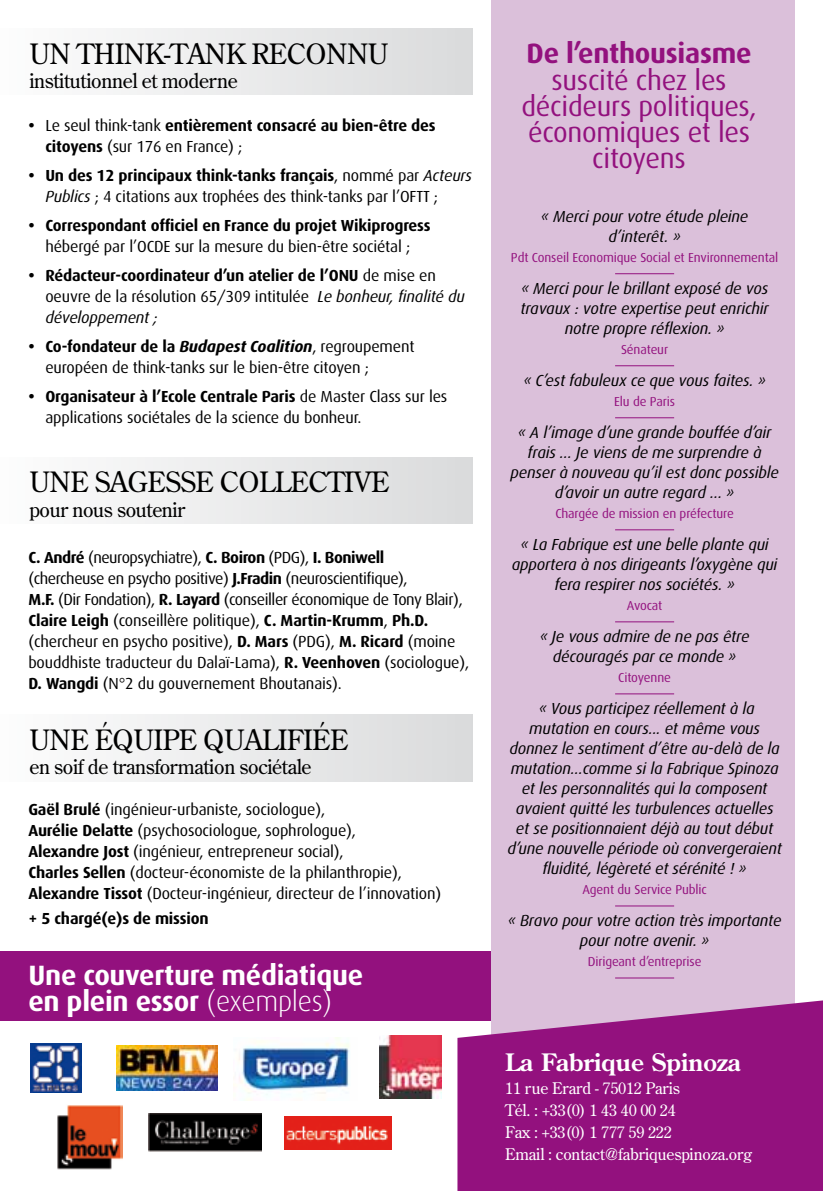
<style>
.page{position:relative;width:823px;height:1191px;background:#fff}
.page>*{position:absolute;margin:0;border:0;box-sizing:border-box;transform-origin:0 0}
.t1{font:28px/26px "Dax";letter-spacing:-.01em;color:#93117e;text-align:center}
.t2{font:28px "Century Old Style Std";letter-spacing:-.02em;color:#000}
.t3{font:700 28px/26px "Dax";letter-spacing:-.01em;color:#fff}
.t4{font:700 28px "Dax";letter-spacing:-.01em;color:#93117e}
.t5{font:700 24px "Century Old Style Std";color:#fff}
.t6{font:20px "Century Old Style Std";letter-spacing:-.02em;color:#000}
.t7{font:16px/21px "Dax";letter-spacing:-.01em;color:#000}
.t8{font:italic 16px/20px "Dax";letter-spacing:-.01em;color:#000;text-align:center}
.t9{font:700 16px/21px "Dax";letter-spacing:-.01em;color:#000}
.t10{font:16px/22px "Century Old Style Std";letter-spacing:-.01em;color:#fff}
.t11{font:13px "Dax";letter-spacing:-.01em;color:#93117e}
.s1{font-weight:400}
.s2{font-weight:700}
.s3{font-style:italic}
.s4{font-weight:700;font-style:italic}
.s5{font-weight:300}
</style>
<div class="page">
<div style="left:0;top:951px;width:490px;height:70px;background:#93117e"></div>
<div style="left:491px;top:0;width:303px;height:1179px;background:#dbc0da"></div>
<svg style="left:457px;top:1000px;width:365px;height:191px;background:#992186"></svg>
<hr style="left:614px;top:273px;width:59px;height:1px;background:#93117e">
<hr style="left:614px;top:365px;width:59px;height:1px;background:#93117e">
<hr style="left:614px;top:417px;width:59px;height:1px;background:#93117e">
<hr style="left:614px;top:529px;width:59px;height:1px;background:#93117e">
<hr style="left:614px;top:621px;width:59px;height:1px;background:#93117e">
<hr style="left:614px;top:693px;width:59px;height:1px;background:#93117e">
<hr style="left:614px;top:905px;width:59px;height:1px;background:#93117e">
<hr style="left:614px;top:977px;width:59px;height:1px;background:#93117e">
<div style="left:0;top:28px;width:472px;height:67px;background:linear-gradient(to right,#fdfdfd,#dadbdc)"></div>
<div style="left:0;top:457px;width:472px;height:67px;background:linear-gradient(to right,#fdfdfd,#dadbdc)"></div>
<div style="left:0;top:714px;width:472px;height:67px;background:linear-gradient(to right,#fdfdfd,#dadbdc)"></div>
<img style="left:31px;top:1043px;width:50px;height:49px">
<img style="left:148px;top:1113px;width:113px;height:38px">
<img style="left:379px;top:1035px;width:62px;height:63px">
<img style="left:57px;top:1105px;width:65px;height:64px">
<img style="left:234px;top:1038px;width:116px;height:62px">
<img style="left:116px;top:1045px;width:101px;height:45px">
<img style="left:284px;top:1116px;width:107px;height:33px">
<h1 class="t2" style="left:29px;top:36px;width:355px">Un think-tank reconnu</h1>
<p class="t6" style="left:29px;top:68px;width:210px">institutionnel et moderne</p>
<p class="t9" style="left:45px;top:115px;width:391px;text-indent:-17px">• <span class="s1">Le seul think-tank</span> entièrement consacré au bien-être des citoyens <span class="s1">(sur 176 en France) ;</span></p>
<p class="t7" style="left:45px;top:166px;width:428px;text-indent:-17px"><span class="s2">• Un des 12 principaux think-tanks français</span>, nommé par <span class="s3">Acteurs<br>Publics</span> ; 4 citations aux trophées des think-tanks par l’OFTT ;</p>
<p class="t9" style="left:28px;top:215px;width:403px">• Correspondant officiel en France du projet Wikiprogress</p>
<p class="t7" style="left:45px;top:237px;width:366px">hébergé par l’OCDE sur la mesure du bien-être sociétal ;</p>
<p class="t7" style="left:45px;top:265px;width:420px;text-indent:-17px"><span class="s2">• Rédacteur-coordinateur d’un atelier de l’ONU</span> de mise en oeuvre de la résolution 65/309 intitulée <span class="s3">Le bonheur, finalité du développement ;</span></p>
<p class="t7" style="left:45px;top:336px;width:370px;text-indent:-17px"><span class="s2">• Co-fondateur de la</span> <span class="s4">Budapest Coalition</span>, regroupement européen de think-tanks sur le bien-être citoyen ;</p>
<p class="t7" style="left:45px;top:386px;width:403px;text-indent:-17px"><span class="s2">• Organisateur à l’Ecole Centrale Paris</span> de Master Class sur les applications sociétales de la science du bonheur.</p>
<h1 class="t2" style="left:29px;top:464px;width:357px">une sagesse collective</h1>
<p class="t6" style="left:29px;top:496px;width:157px">pour nous soutenir</p>
<p class="t7" style="left:28px;top:546px;width:442px"><span class="s2">C. André</span> (neuropsychiatre), <span class="s2">C. Boiron</span> (PDG), <span class="s2">I. Boniwell<br></span>(chercheuse en psycho positive) <span class="s2">J.Fradin</span> (neuroscientifique),<br><span class="s2">M.F.</span> (Dir Fondation), <span class="s2">R. Layard</span> (conseiller économique de Tony Blair), <span class="s2">Claire Leigh</span> (conseillère politique), <span class="s2">C. Martin-Krumm</span>, <span class="s2">Ph.D. </span>(chercheur en psycho positive), <span class="s2">D. Mars</span> (PDG), <span class="s2">M. Ricard</span> (moine bouddhiste traducteur du Dalaï-Lama), <span class="s2">R. Veenhoven</span> (sociologue), <span class="s2">D. Wangdi</span> (N°2 du gouvernement Bhoutanais).</p>
<h1 class="t2" style="left:29px;top:722px;width:316px">Une équipe qualifiée</h1>
<p class="t6" style="left:29px;top:754px;width:283px">en soif de transformation sociétale</p>
<p class="t7" style="left:28px;top:799px;width:414px"><span class="s2">Gaël Brulé</span> (ingénieur-urbaniste, sociologue),<br><span class="s2">Aurélie Delatte</span> (psychosociologue, sophrologue),<br><span class="s2">Alexandre Jost</span> (ingénieur, entrepreneur social),<br><span class="s2">Charles Sellen</span> (docteur-économiste de la philanthropie), <span class="s2">Alexandre Tissot</span> (Docteur-ingénieur, directeur de l’innovation)</p>
<p class="t9" style="left:28px;top:908px;width:182px">+ 5 chargé(e)s de mission</p>
<h1 class="t3" style="left:28px;top:962px;width:336px">Une couverture médiatique en plein essor <span class="s5">(exemples)</span></h1>
<h1 class="t4" style="left:526px;top:38px;width:226px">De l’enthousiasme</h1>
<h1 class="t1" style="left:521px;top:67px;width:237px">suscité chez les décideurs politiques, économiques et les citoyens</h1>
<p class="t8" style="left:540px;top:207px;width:209px">« Merci pour votre étude pleine d’interêt. »</p>
<p class="t11" style="left:510px;top:250px;width:269px">Pdt Conseil Economique Social et Environnemental</p>
<p class="t8" style="left:520px;top:279px;width:250px">« Merci pour le brillant exposé de vos travaux : votre expertise peut enrichir notre propre réflexion. »</p>
<p class="t11" style="left:620px;top:342px;width:49px">Sénateur</p>
<p class="t8" style="left:523px;top:371px;width:244px">« C’est fabuleux ce que vous faites. »</p>
<p class="t11" style="left:614px;top:394px;width:62px">Elu de Paris</p>
<p class="t8" style="left:510px;top:423px;width:269px">« A l’image d’une grande bouffée d’air frais … Je viens de me surprendre à penser à nouveau qu’il est donc possible d’avoir un autre regard … »</p>
<p class="t11" style="left:555px;top:506px;width:180px">Chargée de mission en préfecture</p>
<p class="t8" style="left:511px;top:535px;width:267px">« La Fabrique est une belle plante qui apportera à nos dirigeants l’oxygène qui fera respirer nos sociétés. »</p>
<p class="t11" style="left:626px;top:598px;width:37px">Avocat</p>
<p class="t8" style="left:539px;top:627px;width:211px">« Je vous admire de ne pas être découragés par ce monde »</p>
<p class="t11" style="left:618px;top:670px;width:54px">Citoyenne</p>
<p class="t8" style="left:507px;top:699px;width:276px">« Vous participez réellement à la mutation en cours... et même vous donnez le sentiment d’être au-delà de la mutation...comme si la Fabrique Spinoza et les personnalités qui la composent avaient quitté les turbulences actuelles et se positionnaient déjà au tout début d’une nouvelle période où convergeraient fluidité, légèreté et sérénité ! »</p>
<p class="t11" style="left:582px;top:882px;width:126px">Agent du Service Public</p>
<p class="t8" style="left:507px;top:911px;width:275px">« Bravo pour votre action très importante pour notre avenir. »</p>
<p class="t11" style="left:587px;top:954px;width:115px">Dirigeant d’entreprise</p>
<h2 class="t5" style="left:505px;top:1047px;width:237px">La Fabrique Spinoza</h2>
<p class="t10" style="left:505px;top:1076px;width:248px">11 rue Erard - 75012 Paris<br>Tél. : +33(0) 1 43 40 00 24<br>Fax : +33(0) 1 777 59 222<br>Email : contact@fabriquespinoza.org</p>
</div>
